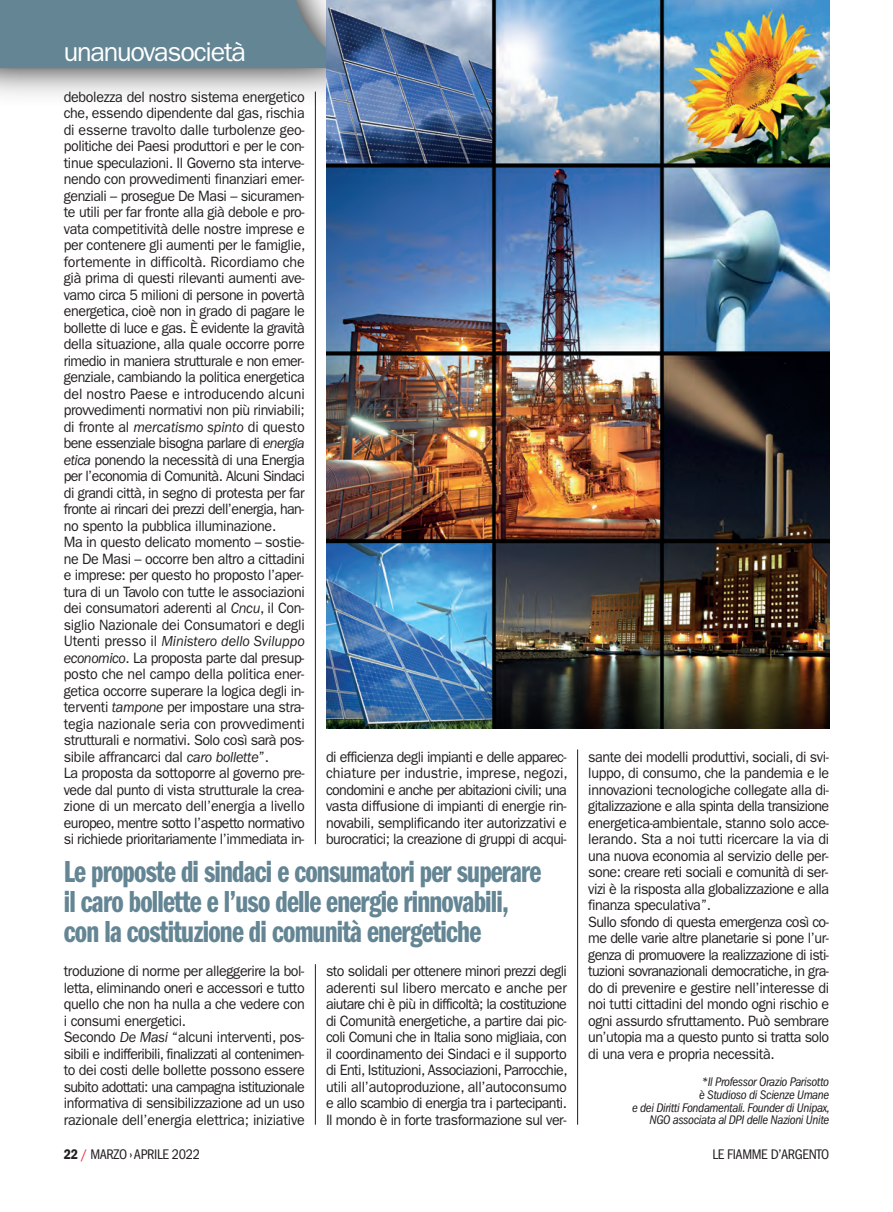
<style>
.page{position:relative;width:893px;height:1212px;background:#fff}
.page>*{position:absolute;margin:0;border:0;box-sizing:border-box;transform-origin:0 0}
.t1{font:31.5px/30px "Franklin Gothic LT Demi Cmpr";letter-spacing:-.025em;color:#638594}
.t2{font:27px "Franklin Gothic LT";letter-spacing:-.045em;color:#fff}
.t3{font:15px/16.5px "Franklin Gothic LT";letter-spacing:-.03em;color:#231f20;scale:.95 1}
.t4{font:condensed 14.4px "Franklin Gothic LT";letter-spacing:-.025em;color:#231f20}
.t5{font:italic condensed 12.9px/12.9px "Franklin Gothic LT";letter-spacing:-.025em;color:#231f20;text-align:right}
.s1{font-style:italic}
.s2{font-weight:600}
.s3{color:#ee1d23}
</style>
<div class="page">
<hr style="left:577px;top:749px;width:1px;height:376px;background:#231f20">
<hr style="left:315px;top:92px;width:1px;height:752px;background:#231f20">
<hr style="left:315px;top:964px;width:1px;height:161px;background:#231f20">
<img style="left:0;top:68px;width:326px;height:38px">
<img style="left:326px;top:0;width:503px;height:729px">
<svg style="left:0;top:0;width:383px;height:68px;background:#648395"></svg>
<h2 class="t2" style="left:64px;top:42px;width:184px">unanuovasocietà</h2>
<p class="t3" style="left:64px;top:89px;width:256px">debolezza del nostro sistema energetico che, essendo dipendente dal gas, rischia di esserne travolto dalle turbolenze geo&shy;politiche dei Paesi produttori e per le con&shy;tinue speculazioni. Il Governo sta interve&shy;nendo con provvedimenti finanziari emer&shy;genziali – prosegue De Masi – sicuramen&shy;te utili per far fronte alla già debole e pro&shy;vata competitività delle nostre imprese e per contenere gli aumenti per le famiglie, fortemente in difficoltà. Ricordiamo che già prima di questi rilevanti aumenti ave&shy;vamo circa 5 milioni di persone in povertà energetica, cioè non in grado di pagare le bollette di luce e gas. È evidente la gravità della situazione, alla quale occorre porre rimedio in maniera strutturale e non emer&shy;genziale, cambiando la politica energetica del nostro Paese e introducendo alcuni provvedimenti normativi non più rinviabili; di fronte al <span class="s1">mercatismo spinto</span> di questo bene essenziale bisogna parlare di <span class="s1">energia etica</span> ponendo la necessità di una Energia per l’economia di Comunità. Alcuni Sindaci di grandi città, in segno di protesta per far fronte ai rincari dei prezzi dell’energia, han&shy;no spento la pubblica illuminazione.<br>Ma in questo delicato momento – sostie&shy;ne De Masi – occorre ben altro a cittadini e imprese: per questo ho proposto l’aper&shy;tura di un Tavolo con tutte le associazioni dei consumatori aderenti al <span class="s1">Cncu</span>, il Con&shy;siglio Nazionale dei Consumatori e degli Utenti presso il <span class="s1">Ministero dello Sviluppo economico</span>. La proposta parte dal presup&shy;posto che nel campo della politica ener&shy;getica occorre superare la logica degli in&shy;terventi <span class="s1">tampone</span> per impostare una stra&shy;tegia nazionale seria con provvedimenti strutturali e normativi. Solo così sarà pos&shy;sibile affrancarci dal <span class="s1">caro bollette</span>”.<br>La proposta da sottoporre al governo pre&shy;vede dal punto di vista strutturale la crea&shy;zione di un mercato dell’energia a livello europeo, mentre sotto l’aspetto normativo si richiede prioritariamente l’immediata in-</p>
<p class="t3" style="left:326px;top:749px;width:256px;text-align:justify">di efficienza degli impianti e delle apparec&shy;chiature per industrie, imprese, negozi, condomini e anche per abitazioni civili; una vasta diffusione di impianti di energie rin&shy;novabili, semplificando iter autorizzativi e burocratici; la creazione di gruppi di acqui-</p>
<h1 class="t1" style="left:64px;top:859px;width:479px">Le proposte di sindaci e consumatori per superare il caro bollette e l’uso delle energie rinnovabili, con la costituzione di comunità energetiche</h1>
<p class="t3" style="left:64px;top:964px;width:255px">troduzione di norme per alleggerire la bol&shy;letta, eliminando oneri e accessori e tutto quello che non ha nulla a che vedere con i consumi energetici.<br>Secondo <span class="s1">De Masi</span> “alcuni interventi, pos&shy;sibili e indifferibili, finalizzati al contenimen&shy;to dei costi delle bollette possono essere subito adottati: una campagna istituzionale informativa di sensibilizzazione ad un uso razionale dell’energia elettrica; iniziative</p>
<p class="t3" style="left:326px;top:964px;width:256px;text-align:justify">sto solidali per ottenere minori prezzi degli aderenti sul libero mercato e anche per aiutare chi è più in difficoltà; la costituzione di Comunità energetiche, a partire dai pic&shy;coli Comuni che in Italia sono migliaia, con il coordinamento dei Sindaci e il supporto di Enti, Istituzioni, Associazioni, Parrocchie, utili all’autoproduzione, all’autoconsumo e allo scambio di energia tra i partecipanti.<br>Il mondo è in forte trasformazione sul ver-</p>
<p class="t3" style="left:588px;top:749px;width:255px">sante dei modelli produttivi, sociali, di svi&shy;luppo, di consumo, che la pandemia e le innovazioni tecnologiche collegate alla di&shy;gitalizzazione e alla spinta della transizione energetica-ambientale, stanno solo acce&shy;lerando. Sta a noi tutti ricercare la via di una nuova economia al servizio delle per&shy;sone: creare reti sociali e comunità di ser&shy;vizi è la risposta alla globalizzazione e alla finanza speculativa”.<br>Sullo sfondo di questa emergenza così co&shy;me delle varie altre planetarie si pone l’ur&shy;genza di promuovere la realizzazione di isti&shy;tuzioni sovranazionali democratiche, in gra&shy;do di prevenire e gestire nell’interesse di noi tutti cittadini del mondo ogni rischio e ogni assurdo sfruttamento. Può sembrare un’utopia ma a questo punto si tratta solo di una vera e propria necessità.</p>
<p class="t5" style="left:632px;top:1076px;width:199px">*Il Professor Orazio Parisotto<br>è Studioso di Scienze Umane<br>e dei Diritti Fondamentali. Founder di Unipax, NGO associata al DPI delle Nazioni Unite</p>
<p class="t4" style="left:64px;top:1149px;width:138px"><span class="s2">22</span> <span class="s3">/</span> MARZO ›APRILE 2022</p>
<p class="t4" style="left:712px;top:1149px;width:118px">LE FIAMME D’ARGENTO</p>
</div>
